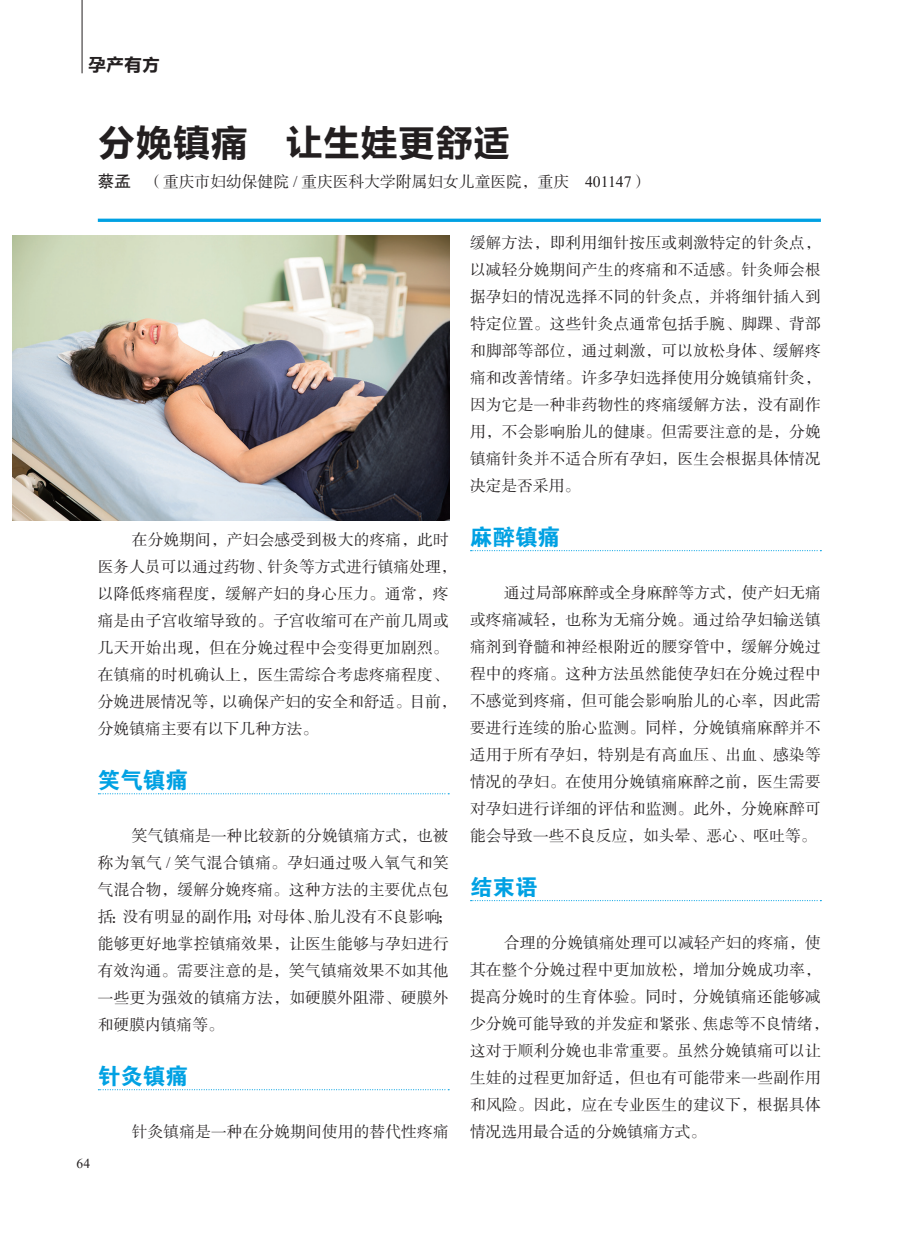
<style>
.page{position:relative;width:906px;height:1238px;background:#fff}
.page>*{position:absolute;margin:0;border:0;box-sizing:border-box;transform-origin:0 0}
.t1{font:37.5px "FZLTCHK GBK1 0";color:#231f20}
.t2{font:22.5px "FZDHTK GBK1 0";color:#00a1e3}
.t3{font:18px "FZLTCHK GBK1 0";color:#231f20}
.t4{font:15.75px/27px "FZSSK GBK1 0";letter-spacing:.015em;color:#231f20}
.t5{font:13.5px "Times New Roman";color:#231f20}
.s1{font-family:"FZHTK GBK1 0";font-size:16.5px}
.s2{font-family:"Times New Roman"}
</style>
<div class="page">
<hr style="left:82px;top:0;width:1px;height:73px;background:#231f20">
<hr style="left:98px;top:219px;width:723px;height:3px;background:#00a1e3">
<svg style="left:98px;top:793px;width:351px;height:1px"></svg>
<svg style="left:98px;top:1089px;width:351px;height:1px"></svg>
<svg style="left:470px;top:550px;width:351px;height:1px"></svg>
<svg style="left:470px;top:900px;width:351px;height:1px"></svg>
<img style="left:13px;top:235px;width:436px;height:285px">
<p class="t3" style="left:88px;top:55px;width:73px">孕产有方</p>
<h1 class="t1" style="left:98px;top:122px;width:414px">分娩镇痛 让生娃更舒适</h1>
<p class="t4" style="left:98px;top:168px;width:551px"><span class="s1">蔡孟</span> （重庆市妇幼保健院 <span class="s2">/</span> 重庆医科大学附属妇女儿童医院，重庆 <span class="s2">401147</span>）</p>
<p class="t5" style="left:76px;top:1153px;width:15px">64</p>
<p class="t4" style="left:98px;top:526px;width:360px;text-indent:34px">在分娩期间，产妇会感受到极大的疼痛，此时医务人员可以通过药物、针灸等方式进行镇痛处理，以降低疼痛程度，缓解产妇的身心压力。通常，疼痛是由子宫收缩导致的。子宫收缩可在产前几周或几天开始出现，但在分娩过程中会变得更加剧烈。在镇痛的时机确认上，医生需综合考虑疼痛程度、分娩进展情况等，以确保产妇的安全和舒适。目前，分娩镇痛主要有以下几种方法。</p>
<h2 class="t2" style="left:98px;top:767px;width:91px">笑气镇痛</h2>
<p class="t4" style="left:98px;top:822px;width:356px;text-indent:34px">笑气镇痛是一种比较新的分娩镇痛方式，也被称为氧气 <span class="s2">/</span> 笑气混合镇痛。孕妇通过吸入氧气和笑气混合物，缓解分娩疼痛。这种方法的主要优点包括：没有明显的副作用；对母体、胎儿没有不良影响；能够更好地掌控镇痛效果，让医生能够与孕妇进行有效沟通。需要注意的是，笑气镇痛效果不如其他一些更为强效的镇痛方法，如硬膜外阻滞、硬膜外和硬膜内镇痛等。</p>
<h2 class="t2" style="left:98px;top:1063px;width:91px">针灸镇痛</h2>
<p class="t4" style="left:132px;top:1118px;width:318px">针灸镇痛是一种在分娩期间使用的替代性疼痛</p>
<p class="t4" style="left:470px;top:229px;width:352px;text-align:justify">缓解方法，即利用细针按压或刺激特定的针灸点，以减轻分娩期间产生的疼痛和不适感。针灸师会根据孕妇的情况选择不同的针灸点，并将细针插入到特定位置。这些针灸点通常包括手腕、脚踝、背部和脚部等部位，通过刺激，可以放松身体、缓解疼痛和改善情绪。许多孕妇选择使用分娩镇痛针灸，因为它是一种非药物性的疼痛缓解方法，没有副作用，不会影响胎儿的健康。但需要注意的是，分娩镇痛针灸并不适合所有孕妇，医生会根据具体情况决定是否采用。</p>
<h2 class="t2" style="left:470px;top:524px;width:91px">麻醉镇痛</h2>
<p class="t4" style="left:470px;top:579px;width:352px;text-align:justify;text-indent:34px">通过局部麻醉或全身麻醉等方式，使产妇无痛或疼痛减轻，也称为无痛分娩。通过给孕妇输送镇痛剂到脊髓和神经根附近的腰穿管中，缓解分娩过程中的疼痛。这种方法虽然能使孕妇在分娩过程中不感觉到疼痛，但可能会影响胎儿的心率，因此需要进行连续的胎心监测。同样，分娩镇痛麻醉并不适用于所有孕妇，特别是有高血压、出血、感染等情况的孕妇。在使用分娩镇痛麻醉之前，医生需要对孕妇进行详细的评估和监测。此外，分娩麻醉可能会导致一些不良反应，如头晕、恶心、呕吐等。</p>
<h2 class="t2" style="left:470px;top:874px;width:69px">结束语</h2>
<p class="t4" style="left:470px;top:929px;width:360px;text-indent:34px">合理的分娩镇痛处理可以减轻产妇的疼痛，使其在整个分娩过程中更加放松，增加分娩成功率，提高分娩时的生育体验。同时，分娩镇痛还能够减少分娩可能导致的并发症和紧张、焦虑等不良情绪，这对于顺利分娩也非常重要。虽然分娩镇痛可以让生娃的过程更加舒适，但也有可能带来一些副作用和风险。因此，应在专业医生的建议下，根据具体情况选用最合适的分娩镇痛方式。</p>
</div>
